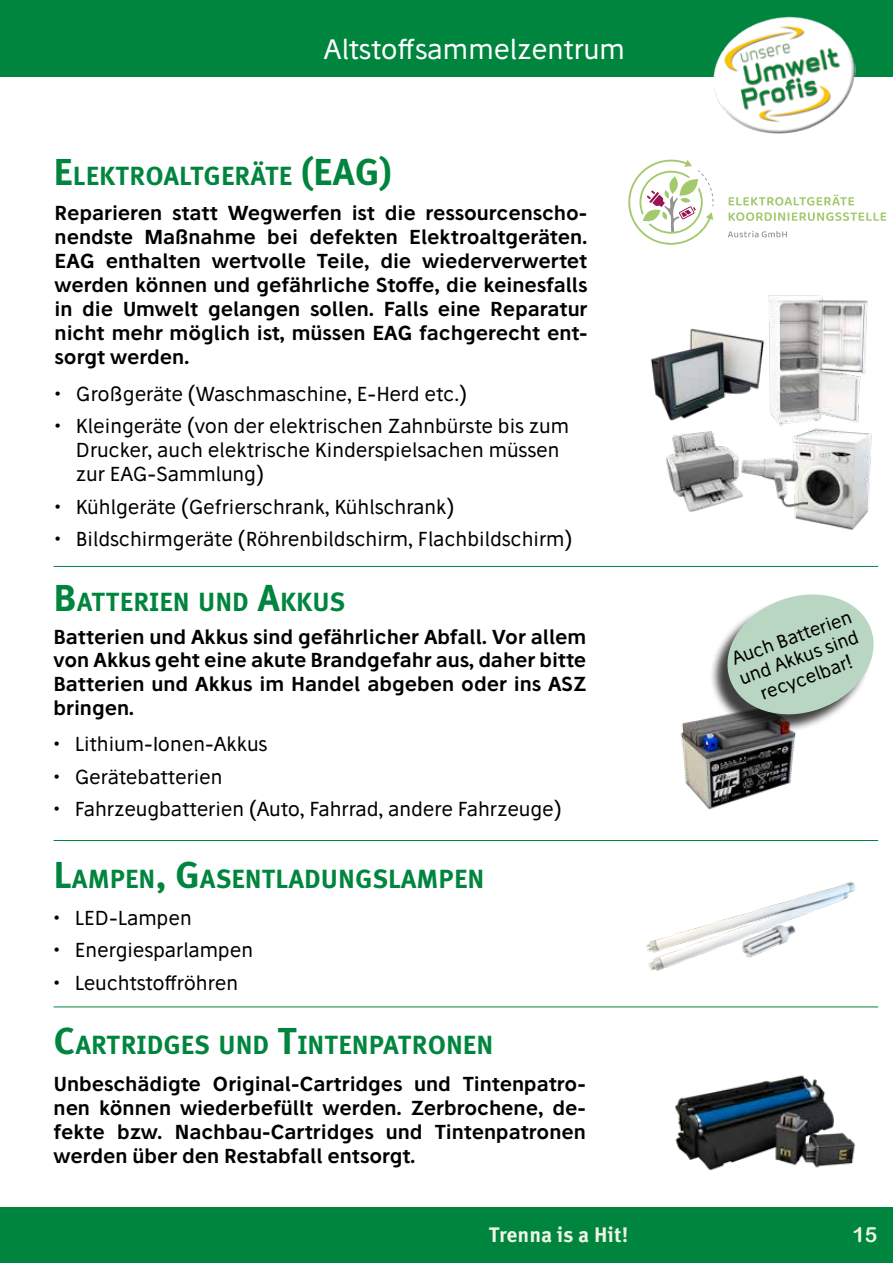
<style>
.page{position:relative;width:893px;height:1263px;background:#fff}
.page>*{position:absolute;margin:0;border:0;box-sizing:border-box;transform-origin:0 0}
.t1{font:27px "Stilu";color:#fff}
.t2{font:700 26.25px "Meta Correspondence OT";color:#00853e}
.t3{font:700 21px "Meta Correspondence OT";letter-spacing:-.005em;color:#eef5e5}
.t4{font:21px "Arial Rounded MT Bold";color:#eef5e5}
.t5{font:600 19.5px/24px "Stilu";color:#000;text-align:justify}
.t6{font:19.5px/24px "Stilu";color:#000}
.t7{font:18px/21.3px "Stilu";color:#000;text-align:center}
.s1{font-size:37.5px}
</style>
<div class="page">
<div style="left:0;top:1208px;width:893px;height:55px;background:#00853e"></div>
<div style="left:0;top:0;width:893px;height:77px;background:#00853e"></div>
<img style="left:713px;top:17px;width:143px;height:117px">
<img style="left:646px;top:882px;width:209px;height:89px">
<img style="left:794px;top:432px;width:78px;height:98px">
<img style="left:675px;top:1075px;width:181px;height:96px">
<img style="left:666px;top:431px;width:142px;height:81px">
<img style="left:650px;top:328px;width:83px;height:93px">
<img style="left:733px;top:295px;width:135px;height:137px">
<img style="left:680px;top:717px;width:116px;height:93px">
<hr style="left:54px;top:566px;width:824px;height:1px;background:#00853e">
<hr style="left:54px;top:840px;width:824px;height:1px;background:#00853e">
<hr style="left:54px;top:1006px;width:824px;height:1px;background:#00853e">
<div style="left:710px;top:597px;width:162px;height:137px;background:#000;opacity:.75"></div>
<svg style="left:719px;top:594px;width:155px;height:129px"></svg>
<svg style="left:728px;top:231px;width:59px;height:6px"></svg>
<svg style="left:729px;top:212px;width:157px;height:9px"></svg>
<svg style="left:729px;top:195px;width:125px;height:11px"></svg>
<svg style="left:628px;top:159px;width:85px;height:86px"></svg>
<h1 class="t1" style="left:324px;top:32px;width:302px">Altstoffsammelzentrum</h1>
<h2 class="t2" style="left:54px;top:160px;width:340px"><span class="s1">E</span> LEKTROALTGERÄTE <span class="s1">(EAG)</span></h2>
<p class="t5" style="left:55px;top:200px;width:534px">Reparieren statt Wegwerfen ist die ressourcenscho&shy;nendste Maßnahme bei defekten Elektroaltgeräten.<br>EAG enthalten wertvolle Teile, die wiederverwertet werden können und gefährliche Stoffe, die keinesfalls in die Umwelt gelangen sollen. Falls eine Reparatur nicht mehr möglich ist, müssen EAG fachgerecht ent&shy;sorgt werden.</p>
<p class="t6" style="left:55px;top:381px;width:414px">• Großgeräte (Waschmaschine, E-Herd etc.)</p>
<p class="t6" style="left:76px;top:414px;width:495px;text-indent:-21px">• Kleingeräte (von der elektrischen Zahnbürste bis zum<br>Drucker, auch elektrische Kinderspielsachen müssen zur EAG-Sammlung)</p>
<p class="t6" style="left:55px;top:494px;width:401px">• Kühlgeräte (Gefrierschrank, Kühlschrank)</p>
<p class="t6" style="left:55px;top:527px;width:519px">• Bildschirmgeräte (Röhrenbildschirm, Flachbildschirm)</p>
<h2 class="t2" style="left:54px;top:586px;width:293px"><span class="s1">B</span>ATTERIEN UND <span class="s1">A</span>KKUS</h2>
<p class="t5" style="left:54px;top:624px;width:534px;line-height:23.5px">Batterien und Akkus sind gefährlicher Abfall. Vor allem von Akkus geht eine akute Brandgefahr aus, daher bitte Batterien und Akkus im Handel abgeben oder ins ASZ bringen.</p>
<p class="t6" style="left:54px;top:732px;width:215px">• Lithium-Ionen-Akkus</p>
<p class="t6" style="left:54px;top:764px;width:170px">• Gerätebatterien</p>
<p class="t6" style="left:54px;top:797px;width:510px">• Fahrzeugbatterien (Auto, Fahrrad, andere Fahrzeuge)</p>
<h2 class="t2" style="left:54px;top:863px;width:432px"><span class="s1">L</span>AMPEN<span class="s1">, G</span>ASENTLADUNGSLAMPEN</h2>
<p class="t6" style="left:54px;top:905px;width:140px">• LED-Lampen</p>
<p class="t6" style="left:54px;top:938px;width:201px">• Energiesparlampen</p>
<p class="t6" style="left:54px;top:970px;width:186px">• Leuchtstoffröhren</p>
<h2 class="t2" style="left:54px;top:1029px;width:441px"><span class="s1">C</span>ARTRIDGES UND <span class="s1">T</span>INTENPATRONEN</h2>
<p class="t5" style="left:54px;top:1071px;width:534px">Unbeschädigte Original-Cartridges und Tintenpatro&shy;nen können wiederbefüllt werden. Zerbrochene, de&shy;fekte bzw. Nachbau-Cartridges und Tintenpatronen werden über den Restabfall entsorgt.</p>
<p class="t7" style="left:729px;top:649px;width:128px;rotate:-20deg">Auch Batterien und Akkus sind recycelbar!</p>
<p class="t3" style="left:489px;top:1222px;width:141px">Trenna is a Hit!</p>
<p class="t4" style="left:852px;top:1222px;width:26px">15</p>
</div>
